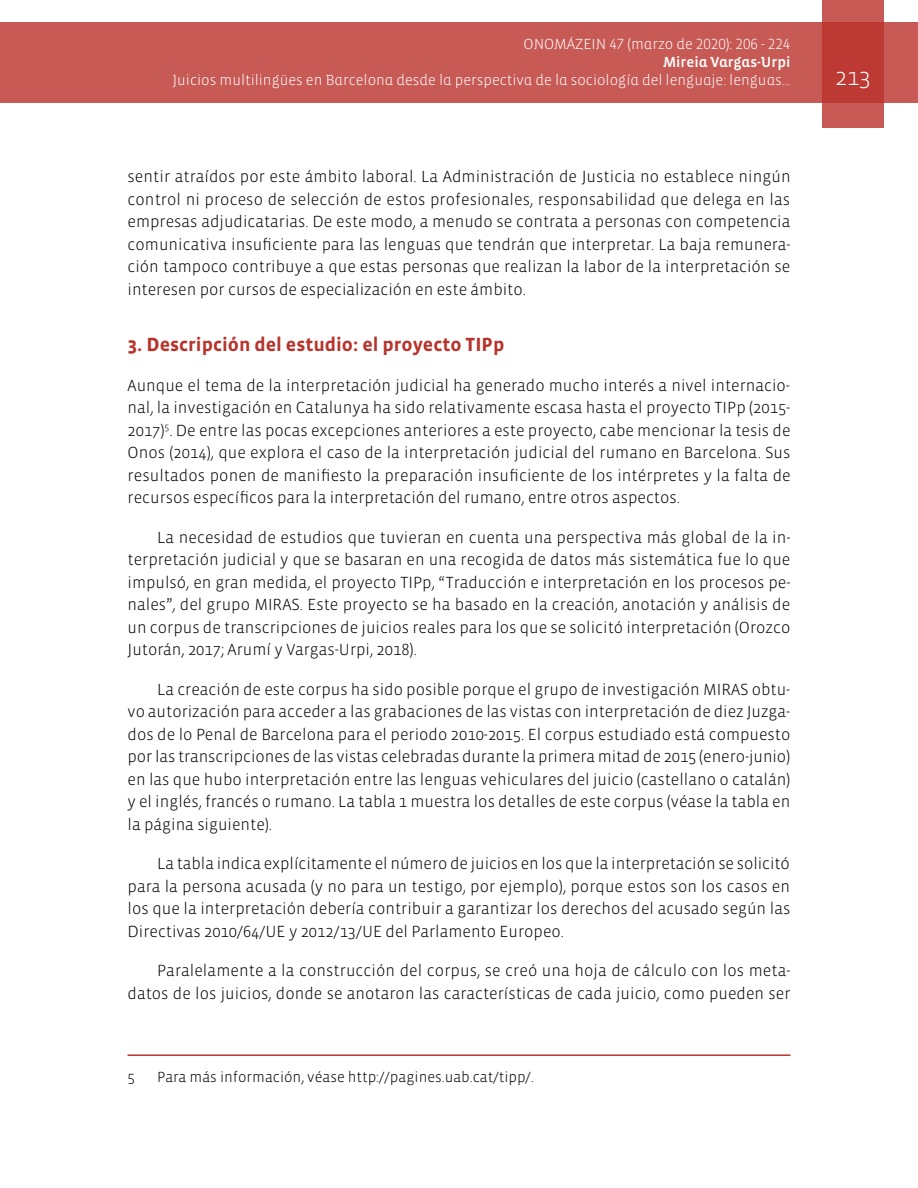
<style>
.page{position:relative;width:918px;height:1188px;background:#fff}
.page>*{position:absolute;margin:0;border:0;box-sizing:border-box;transform-origin:0 0}
.t1{font:300 24px "Vista Sans";color:#fff}
.t2{font:700 19.5px "Vista Sans";color:#b7342c}
.t3{font:300 16.5px/22.5px "Vista Sans";color:#000;text-align:justify}
.t4{font:300 15px "Vista Sans Alt";color:#fff}
.t5{font:300 15px "Vista Sans";color:#000}
.t6{font:15px "Vista Sans Alt Med";color:#fff}
</style>
<div class="page">
<div style="left:0;top:23px;width:918px;height:80px;background:#c85a55"></div>
<svg style="left:822px;top:0;width:62px;height:128px;background:#c1453f"></svg>
<hr style="left:128px;top:1054px;width:662px;height:2px;background:#b7342c">
<p class="t4" style="left:524px;top:37px;width:268px">ONOMÁZEIN 47 (marzo de 2020): 206 - 224</p>
<p class="t6" style="left:663px;top:55px;width:129px">Mireia Vargas-Urpi</p>
<p class="t4" style="left:173px;top:73px;width:619px">Juicios multilingües en Barcelona desde la perspectiva de la sociología del lenguaje: lenguas...</p>
<h1 class="t1" style="left:835px;top:65px;width:37px">213</h1>
<p class="t3" style="left:128px;top:166px;width:665px">sentir atraídos por este ámbito laboral. La Administración de Justicia no establece ningún control ni proceso de selección de estos profesionales, responsabilidad que delega en las empresas adjudicatarias. De este modo, a menudo se contrata a personas con competencia comunicativa insuficiente para las lenguas que tendrán que interpretar. La baja remunera&shy;ción tampoco contribuye a que estas personas que realizan la labor de la interpretación se interesen por cursos de especialización en este ámbito.</p>
<p class="t2" style="left:128px;top:335px;width:378px">3. Descripción del estudio: el proyecto TIPp</p>
<p class="t3" style="left:128px;top:374px;width:665px">Aunque el tema de la interpretación judicial ha generado mucho interés a nivel internacio&shy;nal, la investigación en Catalunya ha sido relativamente escasa hasta el proyecto TIPp (2015- 2017)<sup>5</sup>. De entre las pocas excepciones anteriores a este proyecto, cabe mencionar la tesis de Onos (2014), que explora el caso de la interpretación judicial del rumano en Barcelona. Sus resultados ponen de manifiesto la preparación insuficiente de los intérpretes y la falta de recursos específicos para la interpretación del rumano, entre otros aspectos.</p>
<p class="t3" style="left:128px;top:526px;width:665px;text-indent:30px">La necesidad de estudios que tuvieran en cuenta una perspectiva más global de la in&shy;terpretación judicial y que se basaran en una recogida de datos más sistemática fue lo que impulsó, en gran medida, el proyecto TIPp, “Traducción e interpretación en los procesos pe&shy;nales”, del grupo MIRAS. Este proyecto se ha basado en la creación, anotación y análisis de un corpus de transcripciones de juicios reales para los que se solicitó interpretación (Orozco Jutorán, 2017; Arumí y Vargas-Urpi, 2018).</p>
<p class="t3" style="left:128px;top:678px;width:664px;text-indent:30px">La creación de este corpus ha sido posible porque el grupo de investigación MIRAS obtu&shy;vo autorización para acceder a las grabaciones de las vistas con interpretación de diez Juzga&shy;dos de lo Penal de Barcelona para el periodo 2010-2015. El corpus estudiado está compuesto por las transcripciones de las vistas celebradas durante la primera mitad de 2015 (enero-junio) en las que hubo interpretación entre las lenguas vehiculares del juicio (castellano o catalán) y el inglés, francés o rumano. La tabla 1 muestra los detalles de este corpus (véase la tabla en la página siguiente).</p>
<p class="t3" style="left:128px;top:853px;width:664px;text-indent:30px">La tabla indica explícitamente el número de juicios en los que la interpretación se solicitó para la persona acusada (y no para un testigo, por ejemplo), porque estos son los casos en los que la interpretación debería contribuir a garantizar los derechos del acusado según las Directivas 2010/64/UE y 2012/13/UE del Parlamento Europeo.</p>
<p class="t3" style="left:128px;top:960px;width:665px;text-align:right">Paralelamente a la construcción del corpus, se creó una hoja de cálculo con los meta&shy;datos de los juicios, donde se anotaron las características de cada juicio, como pueden ser</p>
<p class="t5" style="left:128px;top:1069px;width:9px">5</p>
<p class="t5" style="left:157px;top:1069px;width:378px">Para más información, véase http://pagines.uab.cat/tipp/.</p>
</div>
